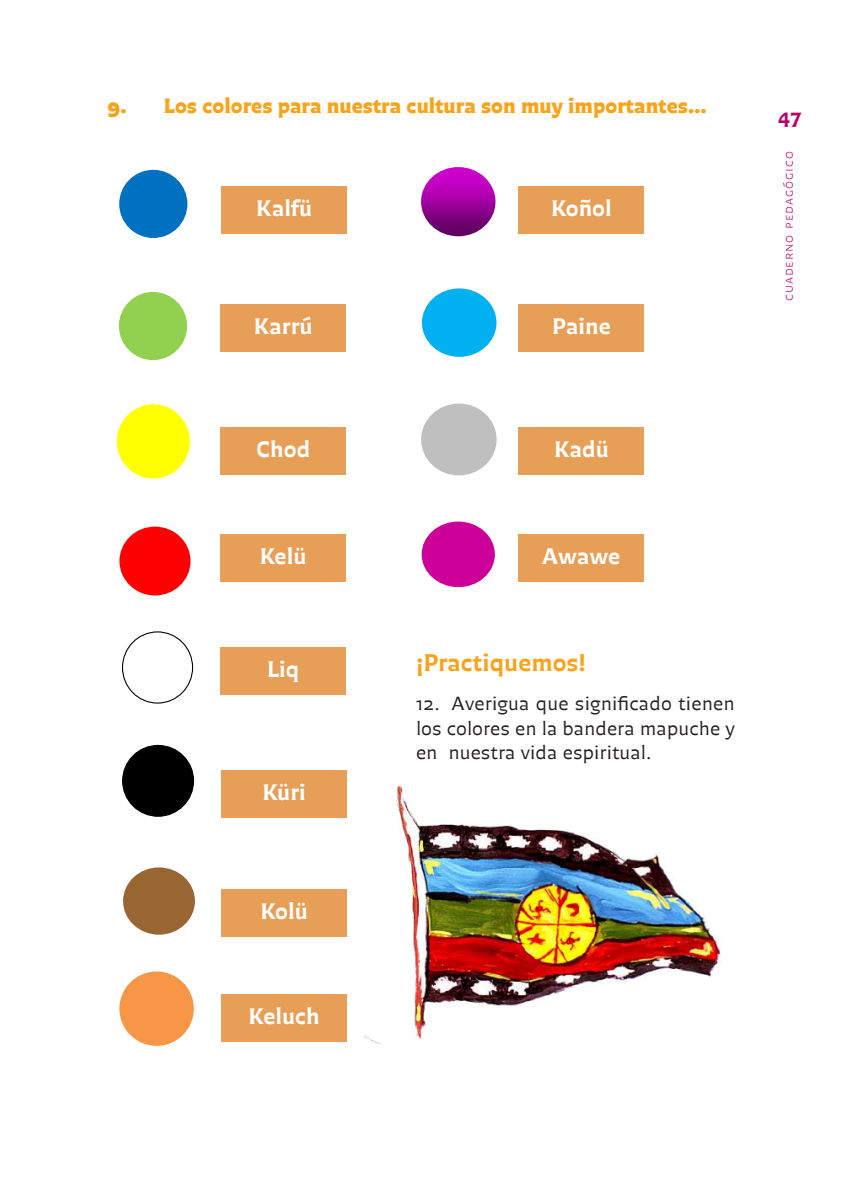
<style>
.page{position:relative;width:844px;height:1191px;background:#fff}
.page>*{position:absolute;margin:0;border:0;box-sizing:border-box;transform-origin:0 0}
.t1{font:24.5px "Chercan Negra";color:#f9a31b}
.t2{font:22.75px "Chercan Negra";color:#fff}
.t3{font:21px "Chercan Super Negra";color:#f9a31b}
.t4{font:21px "Chercan Negra";color:#b70369}
.t5{font:19.25px/24.5px "Chercan Gris";color:#231f20;text-align:justify}
.t6{font:13.12px "Chercan Fina";letter-spacing:.07em;color:#b70369}
</style>
<div class="page">
<div style="left:122px;top:631px;width:71px;height:72px;border:1px solid #000;border-radius:50%"></div>
<div style="left:123px;top:745px;width:70px;height:71px;background:#000;border-radius:50%"></div>
<div style="left:122px;top:745px;width:72px;height:71px;border:1px solid #000;border-radius:50%"></div>
<div style="left:221px;top:186px;width:125px;height:48px;background:#e79f57"></div>
<div style="left:220px;top:304px;width:126px;height:47px;background:#e79f57"></div>
<div style="left:220px;top:428px;width:126px;height:47px;background:#e79f57"></div>
<div style="left:220px;top:534px;width:126px;height:48px;background:#e79f57"></div>
<div style="left:220px;top:647px;width:126px;height:47px;background:#e79f57"></div>
<div style="left:221px;top:770px;width:125px;height:47px;background:#e79f57"></div>
<div style="left:221px;top:889px;width:125px;height:47px;background:#e79f57"></div>
<div style="left:221px;top:994px;width:125px;height:47px;background:#e79f57"></div>
<div style="left:519px;top:186px;width:125px;height:48px;background:#e79f57"></div>
<div style="left:519px;top:304px;width:125px;height:47px;background:#e79f57"></div>
<div style="left:519px;top:427px;width:125px;height:48px;background:#e79f57"></div>
<div style="left:519px;top:534px;width:125px;height:48px;background:#e79f57"></div>
<div style="left:119px;top:170px;width:68px;height:68px;background:#0070c0;border-radius:50%"></div>
<div style="left:119px;top:292px;width:68px;height:68px;background:#92d050;border-radius:50%"></div>
<div style="left:117px;top:404px;width:73px;height:74px;background:#ff0;border-radius:50%"></div>
<div style="left:119px;top:526px;width:71px;height:69px;background:#f00;border-radius:50%"></div>
<div style="left:123px;top:867px;width:72px;height:67px;background:#963;border-radius:50%"></div>
<div style="left:119px;top:971px;width:75px;height:75px;background:#f79646;border-radius:50%"></div>
<svg style="left:421px;top:167px;width:74px;height:69px"></svg>
<div style="left:422px;top:288px;width:74px;height:69px;background:#00b0f0;border-radius:50%"></div>
<div style="left:421px;top:521px;width:74px;height:66px;background:#c09;border-radius:50%"></div>
<div style="left:421px;top:403px;width:75px;height:72px;background:#bfbfbf;border-radius:50%"></div>
<img style="left:365px;top:786px;width:356px;height:257px">
<p class="t3" style="left:108px;top:89px;width:600px">9. Los colores para nuestra cultura son muy importantes…</p>
<p class="t2" style="left:256px;top:190px;width:57px">Kalfü</p>
<p class="t2" style="left:253px;top:308px;width:61px">Karrú</p>
<p class="t2" style="left:256px;top:432px;width:55px">Chod</p>
<p class="t2" style="left:260px;top:538px;width:48px">Kelü</p>
<p class="t2" style="left:267px;top:651px;width:34px">Liq</p>
<p class="t2" style="left:262px;top:774px;width:45px">Küri</p>
<p class="t2" style="left:260px;top:893px;width:49px">Kolü</p>
<p class="t2" style="left:248px;top:998px;width:73px">Keluch</p>
<p class="t2" style="left:551px;top:190px;width:62px">Koñol</p>
<p class="t2" style="left:552px;top:308px;width:60px">Paine</p>
<p class="t2" style="left:554px;top:431px;width:56px">Kadü</p>
<p class="t2" style="left:542px;top:538px;width:79px">Awawe</p>
<p class="t1" style="left:416px;top:643px;width:172px">¡Practiquemos!</p>
<p class="t5" style="left:416px;top:691px;width:320px">12. Averigua que significado tienen los colores en la bandera mapuche y en nuestra vida espiritual.</p>
<p class="t4" style="left:777px;top:99px;width:25px">47</p>
<p class="t6" style="left:778px;top:301px;width:151px;rotate:-90deg">Cuaderno pedagógico</p>
</div>
